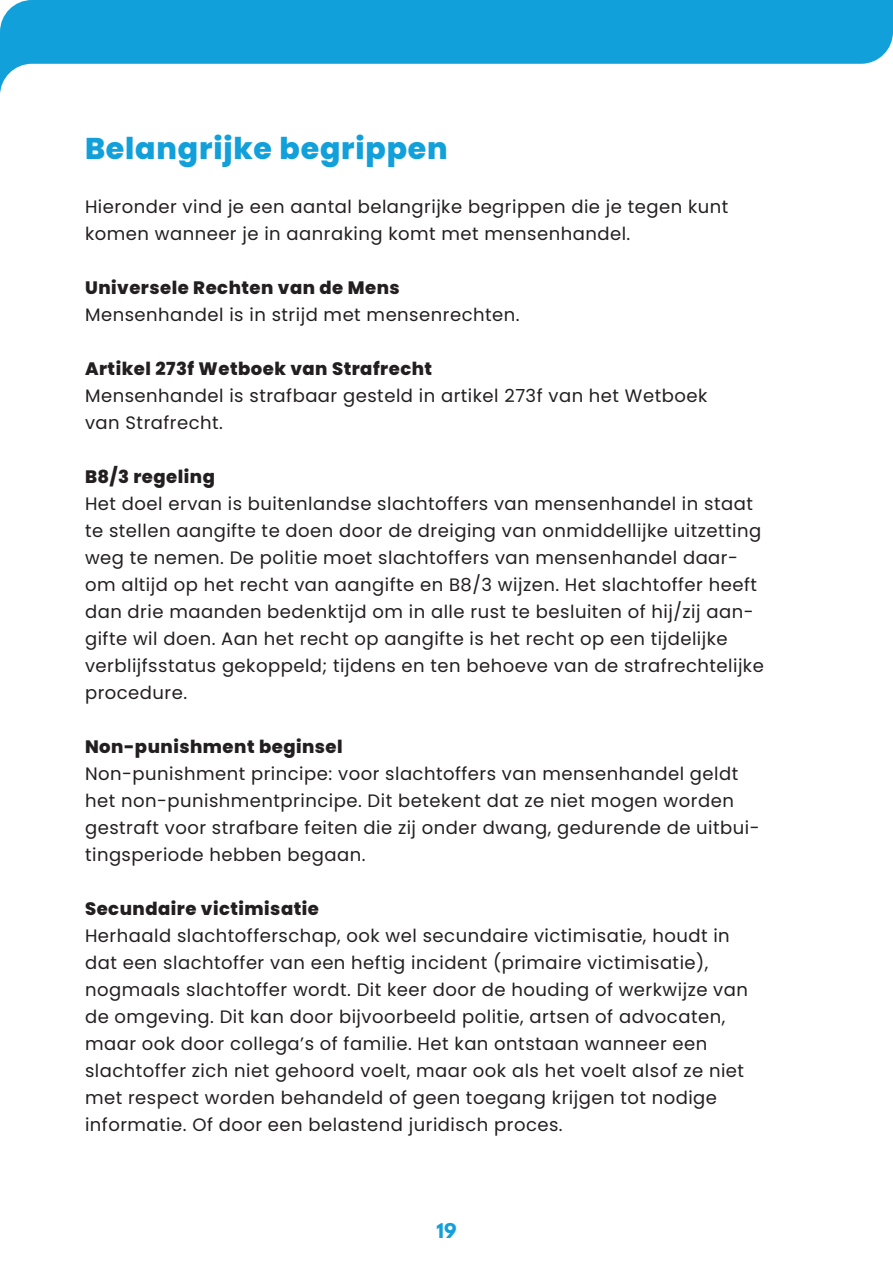
<style>
.page{position:relative;width:893px;height:1263px;background:#fff}
.page>*{position:absolute;margin:0;border:0;box-sizing:border-box;transform-origin:0 0}
.t1{font:800 30px "Poppins";letter-spacing:.025em;color:#12a0db}
.t2{font:18px/27px "Poppins";letter-spacing:.025em;color:#231f20}
.t3{font:800 18px "Poppins";letter-spacing:.025em;color:#231f20}
.t4{font:700 18px "League Spartan";color:#12a0db}
</style>
<div class="page">
<svg style="left:0;top:0;width:893px;height:94px;fill:#12a0db"></svg>
<p class="t1" style="left:85px;top:131px;width:364px">Belangrijke begrippen</p>
<p class="t2" style="left:85px;top:193px;width:645px">Hieronder vind je een aantal belangrijke begrippen die je tegen kunt komen wanneer je in aanraking komt met mensenhandel.</p>
<p class="t3" style="left:85px;top:277px;width:316px">Universele Rechten van de Mens</p>
<p class="t2" style="left:85px;top:301px;width:436px">Mensenhandel is in strijd met mensenrechten.</p>
<p class="t3" style="left:85px;top:358px;width:349px">Artikel 273f Wetboek van Strafrecht</p>
<p class="t2" style="left:85px;top:382px;width:624px">Mensenhandel is strafbaar gesteld in artikel 273f van het Wetboek van Strafrecht.</p>
<p class="t3" style="left:85px;top:466px;width:131px">B8/3 regeling</p>
<p class="t2" style="left:85px;top:490px;width:680px">Het doel ervan is buitenlandse slachtoffers van mensenhandel in staat te stellen aangifte te doen door de dreiging van onmiddellijke uitzetting weg te nemen. De politie moet slachtoffers van mensenhandel daar&shy;om altijd op het recht van aangifte en B8/3 wijzen. Het slachtoffer heeft dan drie maanden bedenktijd om in alle rust te besluiten of hij/zij aan&shy;gifte wil doen. Aan het recht op aangifte is het recht op een tijdelijke verblijfsstatus gekoppeld; tijdens en ten behoeve van de strafrechtelijke procedure.</p>
<p class="t3" style="left:85px;top:736px;width:259px">Non-punishment beginsel</p>
<p class="t2" style="left:85px;top:760px;width:676px">Non-punishment principe: voor slachtoffers van mensenhandel geldt het non-punishmentprincipe. Dit betekent dat ze niet mogen worden gestraft voor strafbare feiten die zij onder dwang, gedurende de uitbui&shy;tingsperiode hebben begaan.</p>
<p class="t3" style="left:85px;top:898px;width:235px">Secundaire victimisatie</p>
<p class="t2" style="left:85px;top:922px;width:664px">Herhaald slachtofferschap, ook wel secundaire victimisatie, houdt in dat een slachtoffer van een heftig incident (primaire victimisatie), nogmaals slachtoffer wordt. Dit keer door de houding of werkwijze van de omgeving. Dit kan door bijvoorbeeld politie, artsen of advocaten, maar ook door collega’s of familie. Het kan ontstaan wanneer een slachtoffer zich niet gehoord voelt, maar ook als het voelt alsof ze niet met respect worden behandeld of geen toegang krijgen tot nodige informatie. Of door een belastend juridisch proces.</p>
<p class="t4" style="left:437px;top:1216px;width:21px">19</p>
</div>
